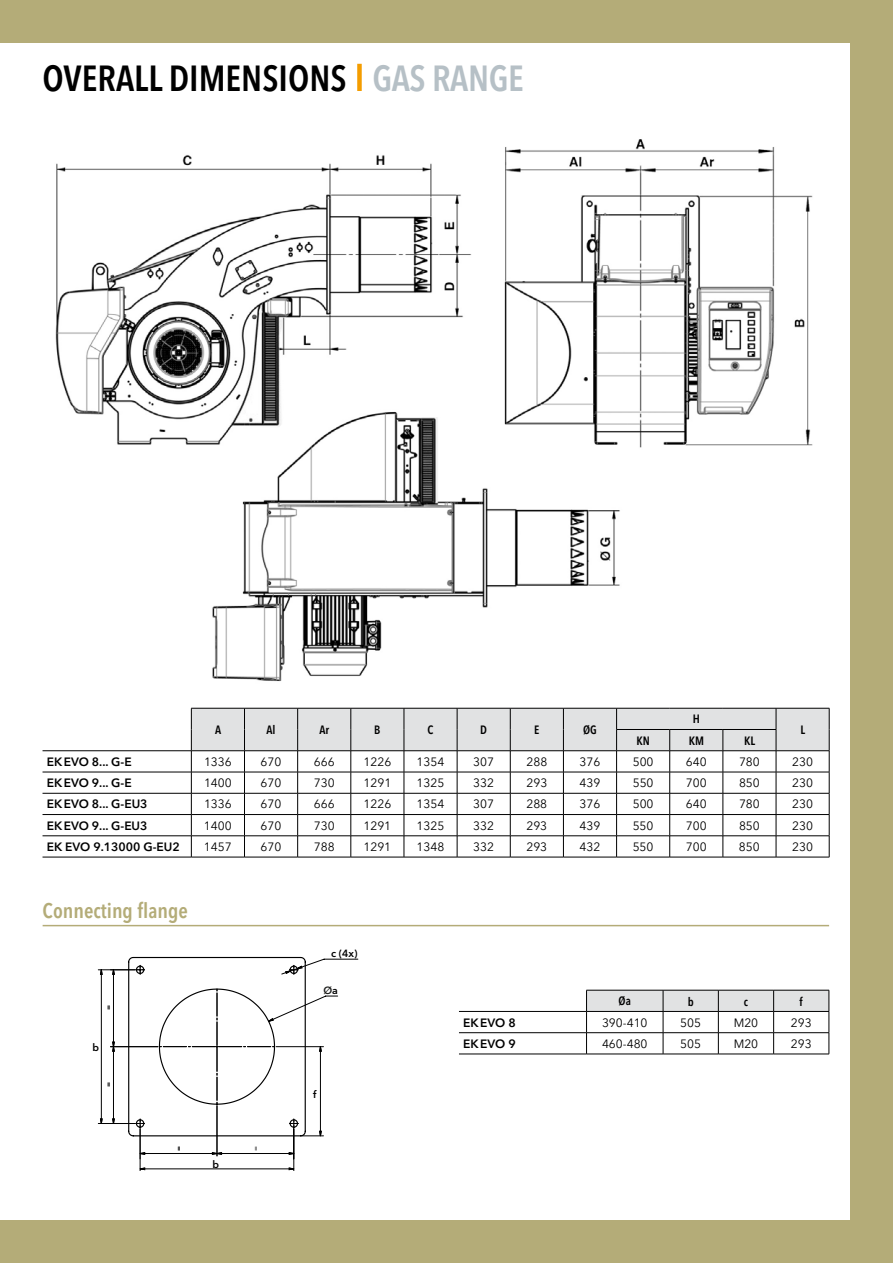
<style>
.page{position:relative;width:893px;height:1263px;background:#fff}
.page>*{position:absolute;margin:0;border:0;box-sizing:border-box;transform-origin:0 0}
.t1{font:600 condensed 36px "Avenir Next LT Pro";color:#000}
.t2{font:600 condensed 21px "Avenir Next LT Pro";color:#b4ac78}
.t3{font:12px "Avenir Next LT Pro";color:#000}
.t4{font:600 12px "Avenir Next LT Pro";color:#000}
.t5{font:600 condensed 12px "Avenir Next LT Pro";color:#000}
.t6{font:600 10.35px "Avenir Next LT Pro";color:#000}
.t7{font:600 10.35px "Avenir Next LT Pro";color:#1d1e1c}
.t8{font:7.65px "Avenir Next LT Pro";color:#000}
.s1{color:#b6c0c6}
.s2{color:#000}
</style>
<div class="page">
<div style="left:0;top:0;width:893px;height:43px;background:#b4ac78"></div>
<div style="left:0;top:1220px;width:893px;height:43px;background:#b4ac78"></div>
<div style="left:850px;top:0;width:43px;height:1263px;background:#b4ac78"></div>
<hr style="left:718px;top:1054px;width:56px;height:1px;background:#000">
<hr style="left:663px;top:1054px;width:55px;height:1px;background:#000">
<hr style="left:774px;top:1054px;width:55px;height:1px;background:#000">
<hr style="left:586px;top:1054px;width:77px;height:1px;background:#000">
<hr style="left:459px;top:1011px;width:127px;height:1px;background:#000">
<hr style="left:459px;top:1032px;width:127px;height:1px;background:#000">
<hr style="left:459px;top:1054px;width:127px;height:1px;background:#000">
<svg style="left:586px;top:990px;width:244px;height:64px"></svg>
<hr style="left:43px;top:925px;width:786px;height:1px;background:#b4ac78">
<hr style="left:98px;top:969px;width:37px;height:1px;background:#000">
<hr style="left:98px;top:1123px;width:37px;height:1px;background:#000">
<svg style="left:100px;top:956px;width:238px;height:214px"></svg>
<div style="left:357px;top:64px;width:5px;height:27px;background:#f49d00"></div>
<img style="left:55px;top:155px;width:417px;height:290px">
<img style="left:504px;top:139px;width:309px;height:309px">
<img style="left:206px;top:401px;width:418px;height:281px">
<hr style="left:43px;top:750px;width:148px;height:1px;background:#000">
<hr style="left:43px;top:772px;width:148px;height:1px;background:#000">
<hr style="left:43px;top:793px;width:148px;height:1px;background:#000">
<hr style="left:43px;top:814px;width:148px;height:1px;background:#000">
<hr style="left:43px;top:835px;width:148px;height:1px;background:#000">
<hr style="left:43px;top:857px;width:148px;height:1px;background:#000">
<hr style="left:191px;top:857px;width:53px;height:1px;background:#000">
<hr style="left:244px;top:857px;width:54px;height:1px;background:#000">
<hr style="left:298px;top:857px;width:53px;height:1px;background:#000">
<hr style="left:351px;top:857px;width:53px;height:1px;background:#000">
<hr style="left:404px;top:857px;width:53px;height:1px;background:#000">
<hr style="left:457px;top:857px;width:53px;height:1px;background:#000">
<hr style="left:510px;top:857px;width:53px;height:1px;background:#000">
<hr style="left:563px;top:857px;width:54px;height:1px;background:#000">
<hr style="left:617px;top:857px;width:53px;height:1px;background:#000">
<hr style="left:670px;top:857px;width:53px;height:1px;background:#000">
<hr style="left:723px;top:857px;width:53px;height:1px;background:#000">
<svg style="left:191px;top:708px;width:639px;height:149px"></svg>
<hr style="left:776px;top:857px;width:53px;height:1px;background:#000">
<h1 class="t1" style="left:43px;top:56px;width:483px">OVERALL DIMENSIONS <span class="s1">GAS RANGE</span></h1>
<p class="t5" style="left:215px;top:722px;width:8px">A</p>
<p class="t5" style="left:267px;top:722px;width:11px">Al</p>
<p class="t5" style="left:319px;top:722px;width:11px">Ar</p>
<p class="t5" style="left:374px;top:722px;width:8px">B</p>
<p class="t5" style="left:428px;top:722px;width:7px">C</p>
<p class="t5" style="left:480px;top:722px;width:8px">D</p>
<p class="t5" style="left:534px;top:722px;width:7px">E</p>
<p class="t5" style="left:583px;top:722px;width:15px">ØG</p>
<p class="t5" style="left:693px;top:712px;width:9px">H</p>
<p class="t5" style="left:636px;top:733px;width:15px">KN</p>
<p class="t5" style="left:689px;top:733px;width:17px">KM</p>
<p class="t5" style="left:744px;top:733px;width:13px">KL</p>
<p class="t5" style="left:800px;top:722px;width:6px">L</p>
<p class="t4" style="left:47px;top:754px;width:86px">EKEVO 8... G-E</p>
<p class="t3" style="left:204px;top:754px;width:29px">1336</p>
<p class="t3" style="left:261px;top:754px;width:22px">670</p>
<p class="t3" style="left:314px;top:754px;width:22px">666</p>
<p class="t3" style="left:363px;top:754px;width:29px">1226</p>
<p class="t3" style="left:417px;top:754px;width:29px">1354</p>
<p class="t3" style="left:473px;top:754px;width:22px">307</p>
<p class="t3" style="left:526px;top:754px;width:22px">288</p>
<p class="t3" style="left:580px;top:754px;width:22px">376</p>
<p class="t3" style="left:633px;top:754px;width:22px">500</p>
<p class="t3" style="left:686px;top:754px;width:22px">640</p>
<p class="t3" style="left:739px;top:754px;width:22px">780</p>
<p class="t3" style="left:792px;top:754px;width:22px">230</p>
<p class="t4" style="left:47px;top:776px;width:86px">EKEVO 9... G-E</p>
<p class="t3" style="left:204px;top:776px;width:29px">1400</p>
<p class="t3" style="left:261px;top:776px;width:22px">670</p>
<p class="t3" style="left:314px;top:776px;width:22px">730</p>
<p class="t3" style="left:363px;top:776px;width:29px">1291</p>
<p class="t3" style="left:417px;top:776px;width:29px">1325</p>
<p class="t3" style="left:473px;top:776px;width:22px">332</p>
<p class="t3" style="left:526px;top:776px;width:22px">293</p>
<p class="t3" style="left:580px;top:776px;width:22px">439</p>
<p class="t3" style="left:633px;top:776px;width:22px">550</p>
<p class="t3" style="left:686px;top:776px;width:22px">700</p>
<p class="t3" style="left:739px;top:776px;width:22px">850</p>
<p class="t3" style="left:792px;top:776px;width:22px">230</p>
<p class="t4" style="left:47px;top:797px;width:102px">EKEVO 8... G-EU3</p>
<p class="t3" style="left:204px;top:797px;width:29px">1336</p>
<p class="t3" style="left:261px;top:797px;width:22px">670</p>
<p class="t3" style="left:314px;top:797px;width:22px">666</p>
<p class="t3" style="left:363px;top:797px;width:29px">1226</p>
<p class="t3" style="left:417px;top:797px;width:29px">1354</p>
<p class="t3" style="left:473px;top:797px;width:22px">307</p>
<p class="t3" style="left:526px;top:797px;width:22px">288</p>
<p class="t3" style="left:579px;top:797px;width:22px">376</p>
<p class="t3" style="left:633px;top:797px;width:22px">500</p>
<p class="t3" style="left:686px;top:797px;width:22px">640</p>
<p class="t3" style="left:739px;top:797px;width:22px">780</p>
<p class="t3" style="left:792px;top:797px;width:22px">230</p>
<p class="t4" style="left:47px;top:818px;width:102px">EKEVO 9... G-EU3</p>
<p class="t3" style="left:204px;top:818px;width:29px">1400</p>
<p class="t3" style="left:261px;top:818px;width:22px">670</p>
<p class="t3" style="left:314px;top:818px;width:22px">730</p>
<p class="t3" style="left:363px;top:818px;width:29px">1291</p>
<p class="t3" style="left:417px;top:818px;width:29px">1325</p>
<p class="t3" style="left:473px;top:818px;width:22px">332</p>
<p class="t3" style="left:526px;top:818px;width:22px">293</p>
<p class="t3" style="left:579px;top:818px;width:22px">439</p>
<p class="t3" style="left:633px;top:818px;width:22px">550</p>
<p class="t3" style="left:686px;top:818px;width:22px">700</p>
<p class="t3" style="left:739px;top:818px;width:22px">850</p>
<p class="t3" style="left:792px;top:818px;width:22px">230</p>
<p class="t4" style="left:47px;top:839px;width:135px">EK EVO 9.13000 G-EU2</p>
<p class="t3" style="left:204px;top:840px;width:29px">1457</p>
<p class="t3" style="left:261px;top:840px;width:22px">670</p>
<p class="t3" style="left:314px;top:840px;width:22px">788</p>
<p class="t3" style="left:363px;top:840px;width:29px">1291</p>
<p class="t3" style="left:417px;top:840px;width:29px">1348</p>
<p class="t3" style="left:473px;top:840px;width:22px">332</p>
<p class="t3" style="left:526px;top:840px;width:22px">293</p>
<p class="t3" style="left:579px;top:840px;width:22px">432</p>
<p class="t3" style="left:633px;top:840px;width:22px">550</p>
<p class="t3" style="left:686px;top:840px;width:22px">700</p>
<p class="t3" style="left:739px;top:840px;width:22px">850</p>
<p class="t3" style="left:792px;top:840px;width:22px">230</p>
<h2 class="t2" style="left:43px;top:898px;width:147px">Connecting flange</h2>
<p class="t8" style="left:104px;top:1010px;width:7px;rotate:-90deg">=</p>
<p class="t6" style="left:93px;top:1041px;width:8px">b</p>
<p class="t8" style="left:104px;top:1087px;width:7px;rotate:-90deg">=</p>
<p class="t8" style="left:184px;top:1146px;width:7px;rotate:90deg">=</p>
<p class="t8" style="left:261px;top:1146px;width:7px;rotate:90deg">=</p>
<p class="t6" style="left:213px;top:1158px;width:8px">b</p>
<p class="t6" style="left:331px;top:947px;width:28px">c (4x)</p>
<p class="t7" style="left:323px;top:984px;width:16px">Ø<span class="s2">a</span></p>
<p class="t6" style="left:313px;top:1088px;width:5px">f</p>
<p class="t5" style="left:619px;top:994px;width:14px">Øa</p>
<p class="t5" style="left:688px;top:994px;width:7px">b</p>
<p class="t5" style="left:744px;top:994px;width:6px">c</p>
<p class="t5" style="left:799px;top:994px;width:5px">f</p>
<p class="t4" style="left:463px;top:1015px;width:54px">EKEVO 8</p>
<p class="t3" style="left:602px;top:1015px;width:47px">390-410</p>
<p class="t3" style="left:680px;top:1015px;width:22px">505</p>
<p class="t3" style="left:734px;top:1015px;width:26px">M20</p>
<p class="t3" style="left:791px;top:1015px;width:22px">293</p>
<p class="t4" style="left:463px;top:1036px;width:54px">EKEVO 9</p>
<p class="t3" style="left:602px;top:1036px;width:47px">460-480</p>
<p class="t3" style="left:680px;top:1036px;width:22px">505</p>
<p class="t3" style="left:734px;top:1036px;width:26px">M20</p>
<p class="t3" style="left:791px;top:1036px;width:22px">293</p>
</div>
